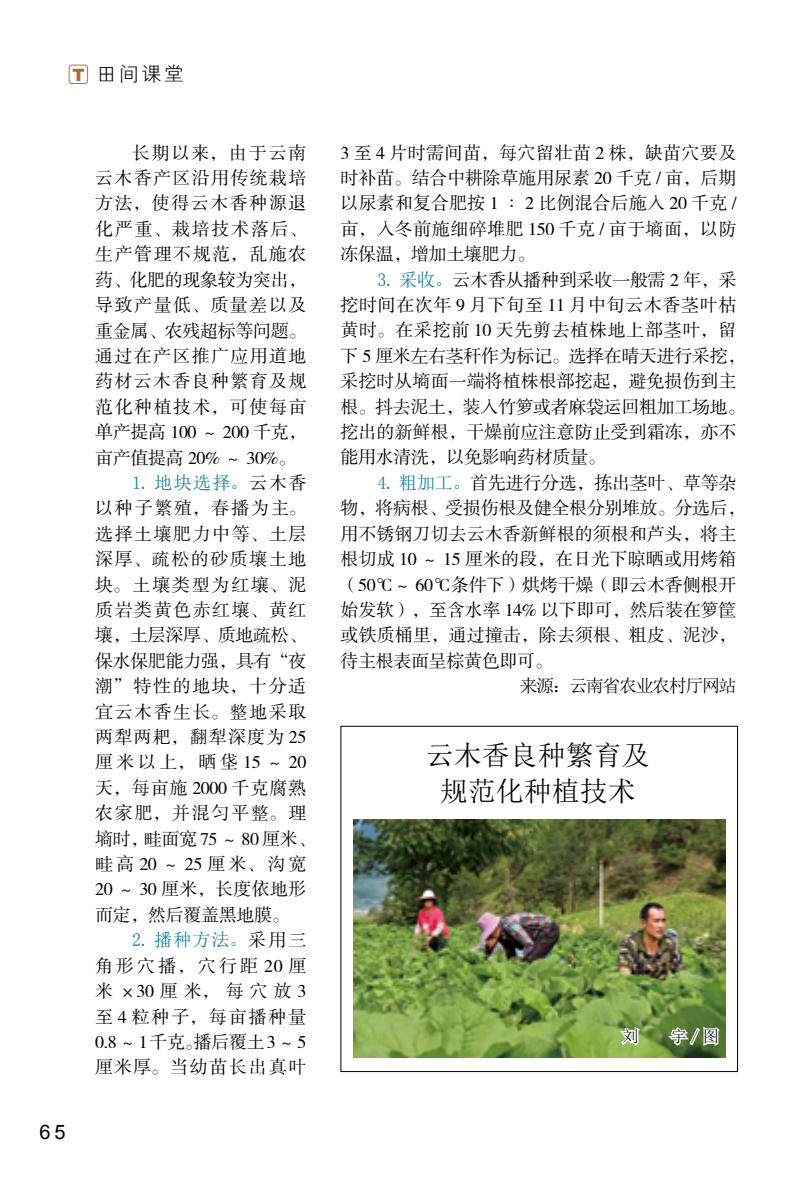
<style>
.page{position:relative;width:806px;height:1191px;background:#fff}
.page>*{position:absolute;margin:0;border:0;box-sizing:border-box;transform-origin:0 0}
.t1{font:28px/36px "Sim Sun";color:#000;text-align:center}
.t2{font:20px "FZXH1 JW GB1 0";color:#000}
.t3{font:20px "Arial";color:#000}
.t4{font:18px/25.4px "FZSSK GBK1 0";color:#000;text-align:justify}
.t5{font:18px/25.4px "FZSSK GBK1 0";letter-spacing:.085em;color:#000}
.t6{font:18px "Sim Sun";letter-spacing:.065em;color:#007698}
.t7{font:18px "Sim Sun";letter-spacing:-.08em;color:#000}
.t8{font:16px "Sim Sun";color:#000}
.s1{font-family:"Arial";font-weight:900;font-size:17px;color:#ac6c3d}
.s2{font-family:"FZSSK GBK1 0";color:#000}
.s3{font-family:"Sim Sun";color:#007698}
</style>
<div class="page">
<div style="left:69px;top:65px;width:19px;height:19px;border:1px solid #ad7447;border-radius:3px"></div>
<div style="left:340px;top:726px;width:397px;height:346px;border:1px solid #000"></div>
<img style="left:353px;top:819px;width:371px;height:238px">
<svg style="left:616px;top:1024px;width:26px;height:23px"></svg>
<svg style="left:664px;top:1024px;width:57px;height:24px"></svg>
<p class="t2" style="left:72px;top:63px;width:113px"><span class="s1">T</span> 田间课堂</p>
<p class="t3" style="left:39px;top:1118px;width:28px">65</p>
<p class="t4" style="left:95px;top:141px;width:213px;text-indent:37px">长期以来，由于云南云木香产区沿用传统栽培方法，使得云木香种源退化严重、栽培技术落后、生产管理不规范，乱施农药、化肥的现象较为突出，导致产量低、质量差以及重金属、农残超标等问题。通过在产区推广应用道地药材云木香良种繁育及规范化种植技术，可使每亩单产提高 100 ～ 200 千克，亩产值提高 20% ～ 30%。</p>
<p class="t6" style="left:132px;top:473px;width:176px">1. 地块选择。<span class="s2">云木香</span></p>
<p class="t5" style="left:95px;top:496px;width:222px">以种子繁殖，春播为主。选择土壤肥力中等、土层深厚、疏松的砂质壤土地块。土壤类型为红壤、泥质岩类黄色赤红壤、黄红壤，土层深厚、质地疏松、保水保肥能力强，具有“夜潮”特性的地块，十分适宜云木香生长。整地采取两犁两耙，翻犁深度为 25厘米以上，晒垡15～20天，每亩施 2000 千克腐熟农家肥，并混匀平整。理墒时，畦面宽 75 ～ 80 厘米、畦高20～25厘米、沟宽<br>20 ～ 30 厘米，长度依地形而定，然后覆盖黑地膜。</p>
<p class="t6" style="left:132px;top:930px;width:176px">2. 播种方法。<span class="s2">采用三</span></p>
<p class="t4" style="left:95px;top:953px;width:213px">角形穴播，穴行距 20 厘米×30厘米，每穴放3至 4 粒种子，每亩播种量0.8～1千克。播后覆土3～5厘米厚。当幼苗长出真叶</p>
<p class="t4" style="left:340px;top:141px;width:397px">3 至 4 片时需间苗，每穴留壮苗 2 株，缺苗穴要及时补苗。结合中耕除草施用尿素 20 千克 / 亩，后期以尿素和复合肥按 1 ∶ 2 比例混合后施入 20 千克 /亩，入冬前施细碎堆肥 150 千克 / 亩于墒面，以防冻保温，增加土壤肥力。</p>
<p class="t4" style="left:340px;top:268px;width:406px;text-align:left;text-indent:37px"><span class="s3">3. 采收。</span>云木香从播种到采收一般需 2 年，采挖时间在次年 9 月下旬至 11 月中旬云木香茎叶枯黄时。在采挖前 10 天先剪去植株地上部茎叶，留下 5 厘米左右茎秆作为标记。选择在晴天进行采挖，采挖时从墒面一端将植株根部挖起，避免损伤到主根。抖去泥土，装入竹箩或者麻袋运回粗加工场地。挖出的新鲜根，干燥前应注意防止受到霜冻，亦不能用水清洗，以免影响药材质量。</p>
<p class="t4" style="left:340px;top:471px;width:406px;text-align:left;text-indent:37px"><span class="s3">4. 粗加工。</span>首先进行分选，拣出茎叶、草等杂物，将病根、受损伤根及健全根分别堆放。分选后，用不锈钢刀切去云木香新鲜根的须根和芦头，将主根切成 10 ～ 15 厘米的段，在日光下晾晒或用烤箱（50℃～ 60℃条件下）烘烤干燥（即云木香侧根开始发软），至含水率 14% 以下即可，然后装在箩筐或铁质桶里，通过撞击，除去须根、粗皮、泥沙，待主根表面呈棕黄色即可。</p>
<p class="t7" style="left:519px;top:676px;width:218px">来源：云南省农业农村厅网站</p>
<h1 class="t1" style="left:425px;top:737px;width:225px">云木香良种繁育及规范化种植技术</h1>
<p class="t8" style="left:622px;top:1028px;width:17px">刘</p>
<p class="t8" style="left:670px;top:1028px;width:49px">宇/图</p>
</div>
